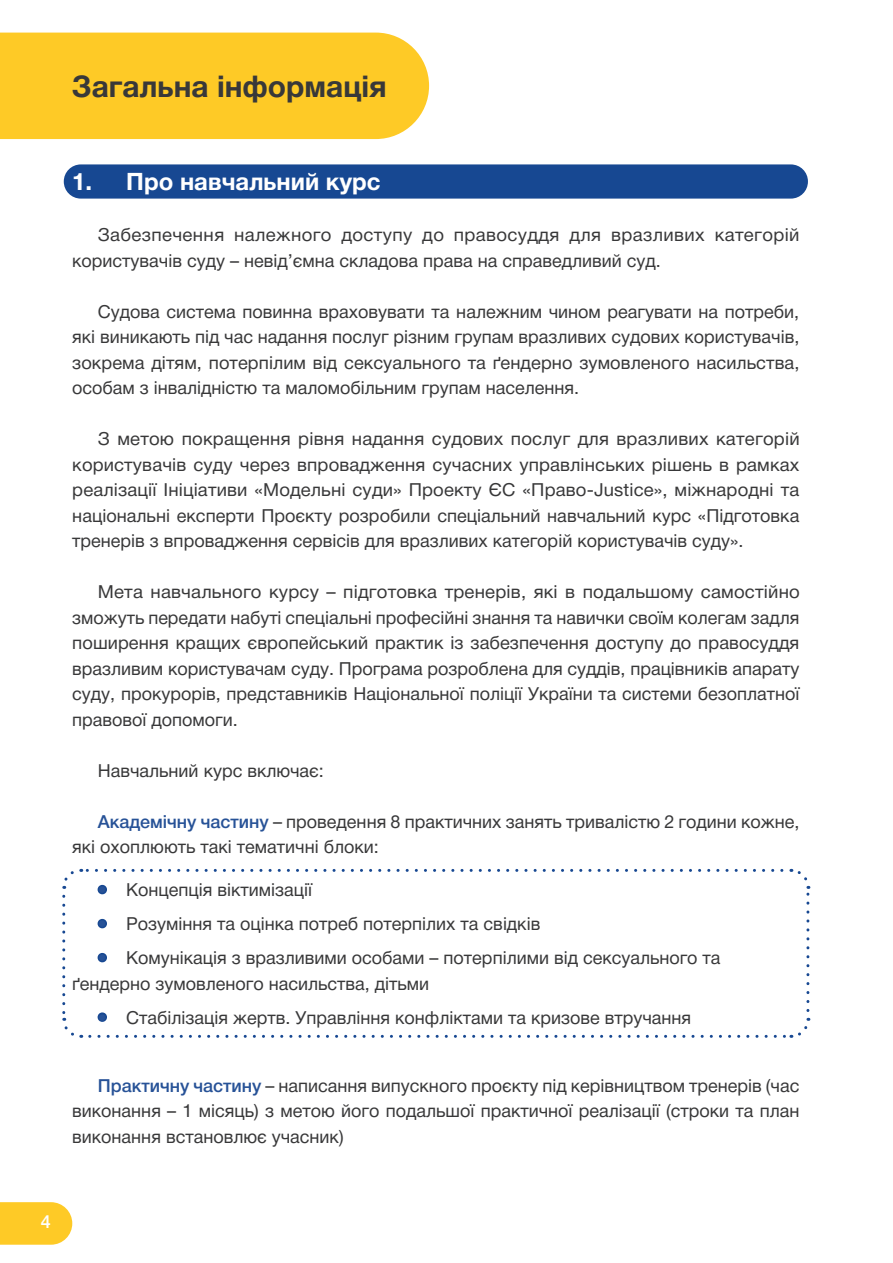
<style>
.page{position:relative;width:893px;height:1263px;background:#fff}
.page>*{position:absolute;margin:0;border:0;box-sizing:border-box;transform-origin:0 0}
.Розділ_лівий{font:700 30px "Helvetica Neue Cyr";color:#383839}
.Підрозділ{font:700 24px "Helvetica Neue Cyr";color:#fff}
.t1{font:18px/25.5px "Helvetica Neue Cyr";color:#383839;text-align:justify}
.t2{font:18px/25.5px "Helvetica Neue Cyr";letter-spacing:.02em;color:#383839}
.t3{font:500 18px "Helvetica Neue Cyr";color:#fff}
.s1{font-weight:500;color:#275297}
.s2{color:#174892}
</style>
<div class="page">
<svg style="left:0;top:1202px;width:72px;height:43px;background:#fecd35"></svg>
<div style="left:0;top:33px;width:429px;height:106px;background:#feca26"></div>
<div style="left:64px;top:164px;width:744px;height:35px;background:#174892;border-radius:17px"></div>
<svg style="left:62px;top:896px;width:20px;height:142px"></svg>
<svg style="left:90px;top:1018px;width:721px;height:20px"></svg>
<svg style="left:791px;top:868px;width:19px;height:142px"></svg>
<svg style="left:62px;top:868px;width:720px;height:21px"></svg>
<p class="Розділ_лівий" style="left:72px;top:69px;width:316px">Загальна інформація</p>
<p class="Підрозділ" style="left:72px;top:168px;width:310px">1. Про навчальний курс</p>
<p class="t2" style="left:72px;top:222px;width:729px;text-indent:26px">Забезпечення належного доступу до правосуддя для вразливих категорій користувачів суду – невід’ємна складова права на справедливий суд.</p>
<p class="t1" style="left:72px;top:299px;width:729px;text-indent:26px">Судова система повинна враховувати та належним чином реагувати на потреби, які виникають під час надання послуг різним групам вразливих судових користувачів, зокрема дітям, потерпілим від сексуального та ґендерно зумовленого насильства, особам з інвалідністю та маломобільним групам населення.</p>
<p class="t1" style="left:72px;top:426px;width:729px;text-indent:26px">З метою покращення рівня надання судових послуг для вразливих категорій користувачів суду через впровадження сучасних управлінських рішень в рамках реалізації Ініціативи «Модельні суди» Проекту ЄС «Право-Justice», міжнародні та національні експерти Проєкту розробили спеціальний навчальний курс «Підготовка тренерів з впровадження сервісів для вразливих категорій користувачів суду».</p>
<p class="t1" style="left:72px;top:579px;width:729px;text-indent:26px">Мета навчального курсу – підготовка тренерів, які в подальшому самостійно зможуть передати набуті спеціальні професійні знання та навички своїм колегам задля поширення кращих європейський практик із забезпечення доступу до правосуддя вразливим користувачам суду. Програма розроблена для суддів, працівників апарату суду, прокурорів, представників Національної поліції України та системи безоплатної правової допомоги.</p>
<p class="t1" style="left:98px;top:758px;width:228px">Навчальний курс включає:</p>
<p class="t1" style="left:72px;top:809px;width:729px;text-indent:26px"><span class="s1">Академічну частину</span> – проведення 8 практичних занять тривалістю 2 години кожне, які охоплюють такі тематичні блоки:</p>
<p class="t1" style="left:98px;top:877px;width:216px"><span class="s2">•</span> Концепція віктимізації</p>
<p class="t1" style="left:98px;top:911px;width:444px"><span class="s2">•</span> Розуміння та оцінка потреб потерпілих та свідків</p>
<p class="t1" style="left:72px;top:945px;width:650px;text-indent:26px"><span class="s2">•</span> Комунікація з вразливими особами – потерпілими від сексуального та ґендерно зумовленого насильства, дітьми</p>
<p class="t1" style="left:98px;top:1005px;width:595px"><span class="s2">•</span> Стабілізація жертв. Управління конфліктами та кризове втручання</p>
<p class="t1" style="left:72px;top:1073px;width:729px;text-indent:26px"><span class="s1">Практичну частину</span> – написання випускного проєкту під керівництвом тренерів (час виконання – 1 місяць) з метою його подальшої практичної реалізації (строки та план виконання встановлює учасник)</p>
<p class="t3" style="left:41px;top:1211px;width:12px">4</p>
</div>
